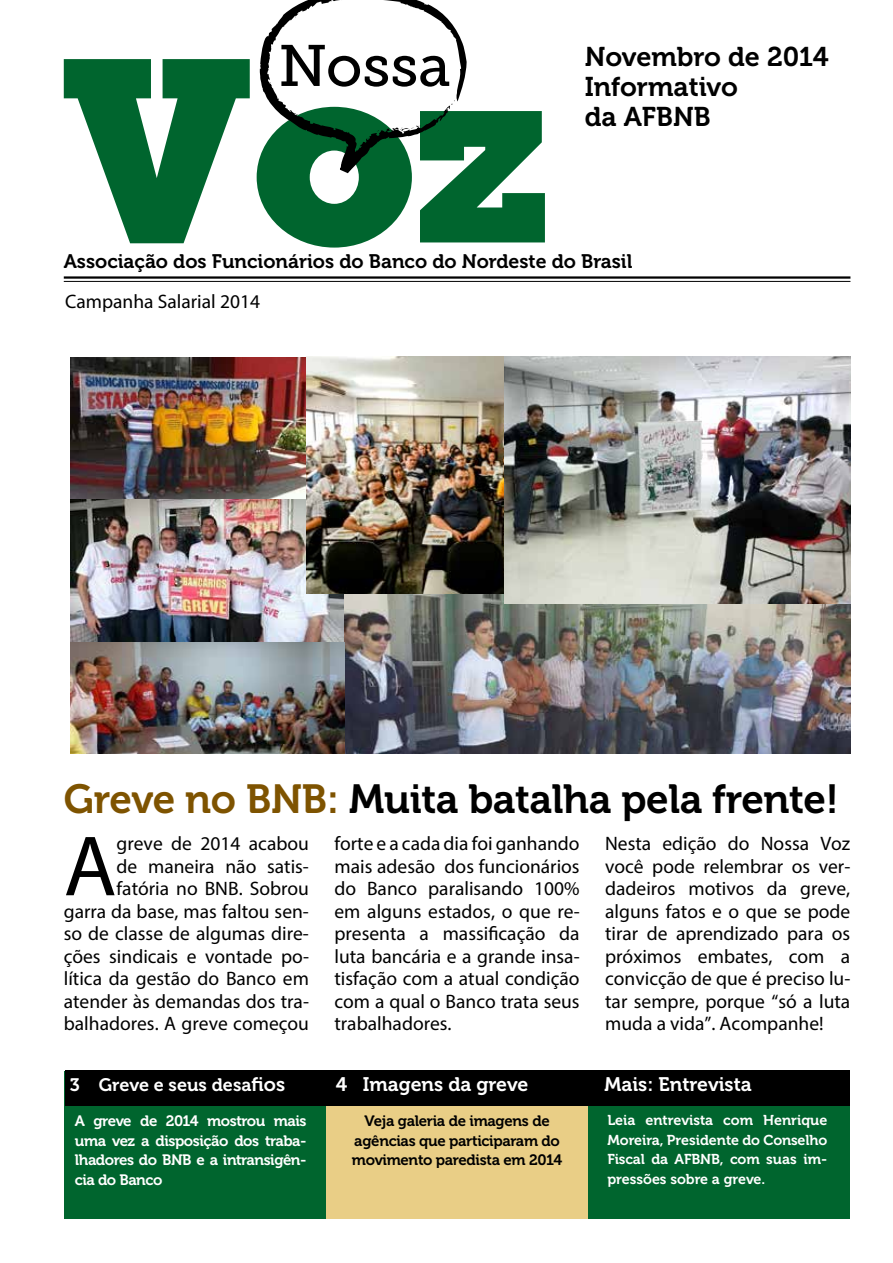
<style>
.page{position:relative;width:893px;height:1263px;background:#fff}
.page>*{position:absolute;margin:0;border:0;box-sizing:border-box;transform-origin:0 0}
.t1{font:86.25px "Myriad Pro";color:#000}
.t2{font:40.5px "Museo 700";letter-spacing:-.01em;color:#000}
.t3{font:27px/30px "Museo 700";color:#000}
.t4{font:19.5px/22.5px "Myriad Pro";color:#000;text-align:justify}
.t5{font:19.5px "Museo 700";color:#000}
.t6{font:19.5px "Museo 700";color:#fff}
.t7{font:18px "Museo 700";color:#fff}
.t8{font:15px/19.5px "Museo 700";letter-spacing:-.03em;color:#fff;text-align:justify}
.t9{font:15px/19.5px "Museo 700";letter-spacing:-.02em;color:#000;text-align:center}
.t10{font:14.25px/19.5px "Museo 700";letter-spacing:-.01em;color:#fff;text-align:justify}
.s1{color:#7e5300}
.s2{font-size:19.5px}
</style>
<div class="page">
<div style="left:65px;top:1071px;width:261px;height:147px;background:#00652e"></div>
<div style="left:326px;top:1071px;width:262px;height:147px;background:#e9ce86"></div>
<div style="left:588px;top:1071px;width:262px;height:147px;background:#00652e"></div>
<div style="left:65px;top:1071px;width:262px;height:35px;background:#000"></div>
<div style="left:327px;top:1071px;width:261px;height:35px;background:#000"></div>
<div style="left:588px;top:1071px;width:262px;height:35px;background:#000"></div>
<svg style="left:64px;top:59px;width:186px;height:184px"></svg>
<svg style="left:257px;top:0;width:288px;height:248px"></svg>
<hr style="left:64px;top:276px;width:786px;height:3px;background:#000">
<hr style="left:64px;top:281px;width:786px;height:1px;background:#000">
<img style="left:71px;top:357px;width:235px;height:142px">
<img style="left:71px;top:499px;width:273px;height:143px">
<img style="left:344px;top:594px;width:506px;height:160px">
<img style="left:71px;top:642px;width:273px;height:112px">
<img style="left:306px;top:356px;width:199px;height:238px">
<img style="left:505px;top:356px;width:345px;height:247px">
<h3 class="t3" style="left:585px;top:42px;width:245px">Novembro de 2014<br>Informativo<br>da AFBNB</h3>
<p class="t5" style="left:64px;top:251px;width:570px">Associação dos Funcionários do Banco do Nordeste do Brasil</p>
<p class="t4" style="left:65px;top:290px;width:196px">Campanha Salarial 2014</p>
<h2 class="t2" style="left:64px;top:776px;width:777px"><span class="s1">Greve no BNB:</span> Muita batalha pela frente!</h2>
<p class="t4" style="left:64px;top:832px;width:247px;text-align:right">greve de 2014 acabou<br>de maneira não satis&shy;fatória no BNB. Sobrou<br>garra da base, mas faltou sen&shy;so de classe de algumas dire&shy;ções sindicais e vontade po&shy;lítica da gestão do Banco em atender às demandas dos tra&shy;balhadores. A greve começou</p>
<p class="t4" style="left:334px;top:832px;width:247px">forte e a cada dia foi ganhando mais adesão dos funcionários do Banco paralisando 100% em alguns estados, o que re&shy;presenta a massificação da luta bancária e a grande insa&shy;tisfação com a atual condição com a qual o Banco trata seus trabalhadores.</p>
<p class="t4" style="left:605px;top:832px;width:247px">Nesta edição do Nossa Voz você pode relembrar os ver&shy;dadeiros motivos da greve, alguns fatos e o que se pode tirar de aprendizado para os próximos embates, com a convicção de que é preciso lu&shy;tar sempre, porque “só a luta muda a vida”. Acompanhe!</p>
<h1 class="t1" style="left:64px;top:813px;width:54px">A</h1>
<p class="t7" style="left:70px;top:1075px;width:217px">3 Greve e seus desa<span class="s2">fios</span></p>
<p class="t6" style="left:336px;top:1074px;width:194px">4 Imagens da greve</p>
<p class="t6" style="left:604px;top:1074px;width:149px">Mais: Entrevista</p>
<p class="t8" style="left:75px;top:1111px;width:233px">A greve de 2014 mostrou mais uma vez a disposição dos traba&shy;lhadores do BNB e a intransigên&shy;cia do Banco</p>
<p class="t10" style="left:607px;top:1110px;width:221px">Leia entrevista com Henrique Moreira, Presidente do Conselho Fiscal da AFBNB, com suas im&shy;pressões sobre a greve.</p>
<p class="t9" style="left:352px;top:1111px;width:212px">Veja galeria de imagens de agências que participaram do movimento paredista em 2014</p>
</div>
